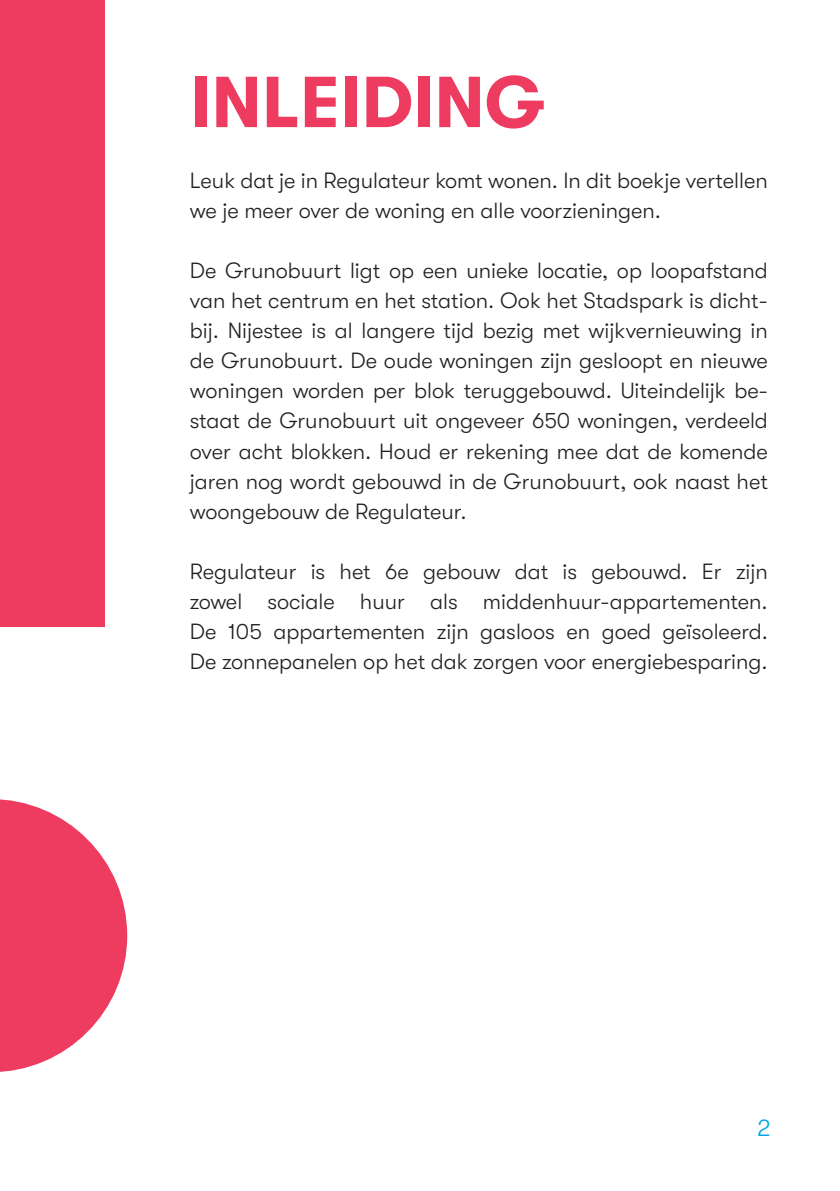
<style>
.page{position:relative;width:840px;height:1191px;background:#fff}
.page>*{position:absolute;margin:0;border:0;box-sizing:border-box;transform-origin:0 0}
.t1{font:700 72px "GT Walsheim";color:#ee3b60}
.t2{font:300 24px "GT Walsheim";color:#00a6e4}
.t3{font:300 22px/30px "GT Walsheim";color:#231f20;text-align:justify}
</style>
<div class="page">
<div style="left:0;top:0;width:104px;height:626px;background:#ee3b60"></div>
<svg style="left:0;top:799px;width:127px;height:273px"></svg>
<p class="t1" style="left:190px;top:62px;width:356px">INLEIDING</p>
<p class="t3" style="left:190px;top:166px;width:579px">Leuk dat je in Regulateur komt wonen. In dit boekje vertellen we je meer over de woning en alle voorzieningen.</p>
<p class="t3" style="left:190px;top:256px;width:579px">De Grunobuurt ligt op een unieke locatie, op loopafstand van het centrum en het station. Ook het Stadspark is dicht&shy;bij. Nijestee is al langere tijd bezig met wijkvernieuwing in de Grunobuurt. De oude woningen zijn gesloopt en nieuwe woningen worden per blok teruggebouwd. Uiteindelijk be&shy;staat de Grunobuurt uit ongeveer 650 woningen, verdeeld over acht blokken. Houd er rekening mee dat de komende jaren nog wordt gebouwd in de Grunobuurt, ook naast het woongebouw de Regulateur.</p>
<p class="t3" style="left:190px;top:556px;width:579px">Regulateur is het 6e gebouw dat is gebouwd. Er zijn zowel sociale huur als middenhuur-appartementen.<br>De 105 appartementen zijn gasloos en goed geïsoleerd.<br>De zonnepanelen op het dak zorgen voor energiebesparing.</p>
<p class="t2" style="left:756px;top:1114px;width:15px">2</p>
</div>
